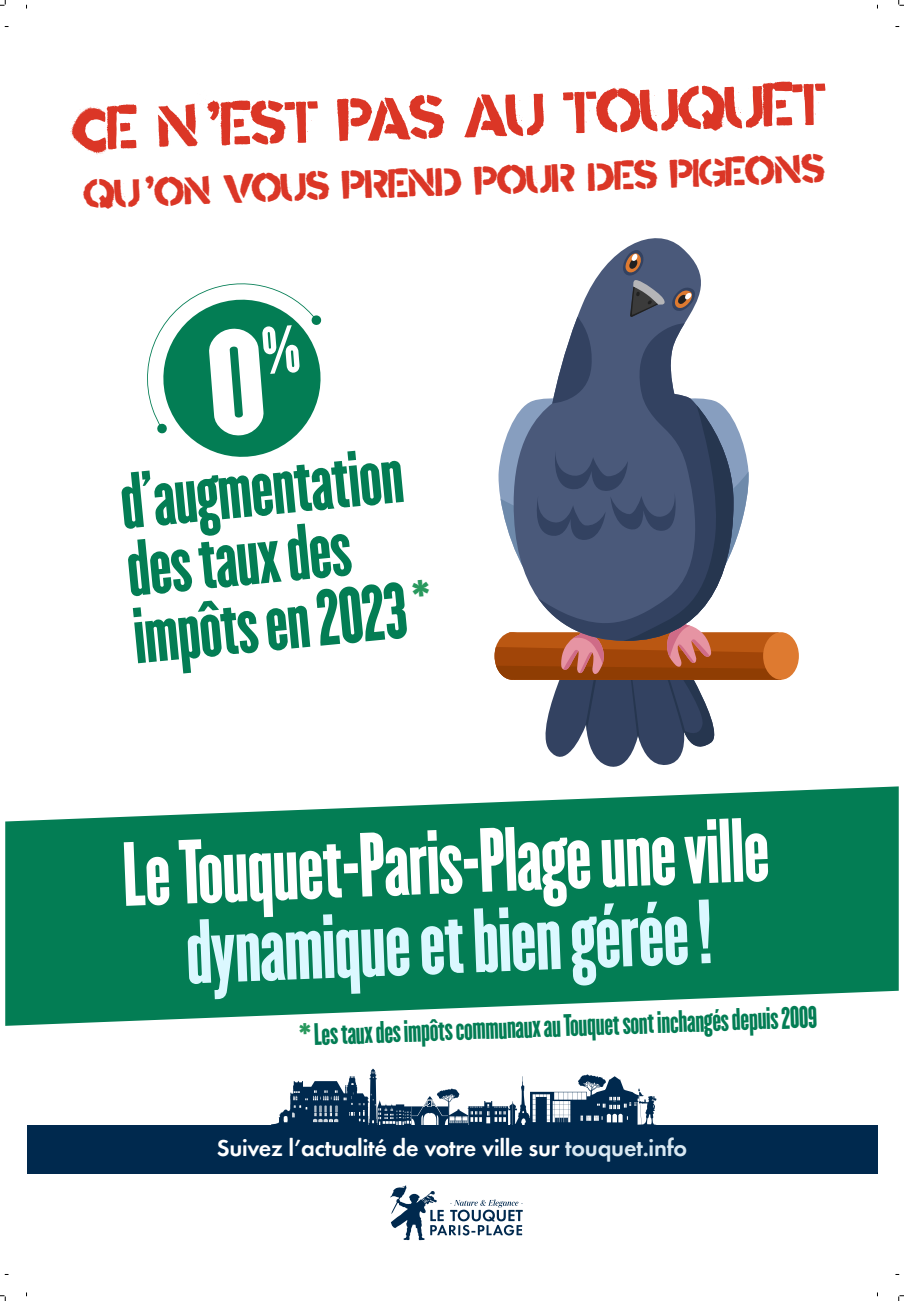
<style>
.page{position:relative;width:904px;height:1301px;background:#fff}
.page>*{position:absolute;margin:0;border:0;box-sizing:border-box;transform-origin:0 0}
.t1{font:79.5px "Champion Gothic Featherweight";color:#fff}
.t2{font:79.5px "Champion Gothic Featherweight";color:#dbf8ff}
.t3{font:69.3px "Champion Gothic Featherweight";color:#037d54}
.t4{font:59.25px "Mindthegap";color:#db3626}
.t5{font:39.25px "Mindthegap";color:#db3626}
.t6{font:27.18px "Champion Gothic Featherweight";color:#037d54}
.t7{font:600 24.25px "Futura Round";letter-spacing:-.01em;color:#fff}
.s1{color:#29995e}
.s2{color:#d9e8f2}
</style>
<div class="page">
<svg style="left:5px;top:786px;width:893px;height:239px;background:#278f6c"></svg>
<div style="left:27px;top:1125px;width:850px;height:48px;background:#00294e"></div>
<svg style="left:390px;top:1185px;width:132px;height:55px"></svg>
<svg style="left:271px;top:1068px;width:385px;height:57px"></svg>
<div style="left:763px;top:632px;width:35px;height:47px;background:#de7a30;border-radius:50%"></div>
<svg style="left:494px;top:238px;width:287px;height:529px"></svg>
<svg style="left:0;top:0;width:6px;height:6px"></svg>
<svg style="left:0;top:1295px;width:6px;height:5px"></svg>
<svg style="left:898px;top:0;width:5px;height:6px"></svg>
<svg style="left:898px;top:1295px;width:5px;height:5px"></svg>
<svg style="left:147px;top:283px;width:175px;height:174px"></svg>
<p class="t4" style="left:66px;top:84px;width:761px;rotate:-2deg">CE N’EST PAS AU TOUQUET</p>
<p class="t5" style="left:82px;top:164px;width:744px;rotate:-2deg">QU’ON VOUS PREND POUR DES PIGEONS</p>
<p class="t3" style="left:116px;top:450px;width:285px;rotate:-5deg">d’augmentation</p>
<p class="t3" style="left:123px;top:518px;width:226px;rotate:-5deg">des taux des</p>
<p class="t3" style="left:129px;top:585px;width:300px;rotate:-5deg">impôts en 2023 <sup>*</sup></p>
<p class="t1" style="left:121px;top:815px;width:648px;rotate:-2deg">Le Touquet-Paris-Plage une ville</p>
<p class="t2" style="left:184px;top:893px;width:528px;rotate:-2deg">dynamique et bien gérée !</p>
<p class="t6" style="left:299px;top:1015px;width:519px;rotate:-2deg"><span class="s1">*</span> Les taux des impôts communaux au Touquet sont inchangés depuis 2009</p>
<p class="t7" style="left:217px;top:1129px;width:472px">Suivez l’actualité de votre ville sur <span class="s2">touquet.info</span></p>
</div>
